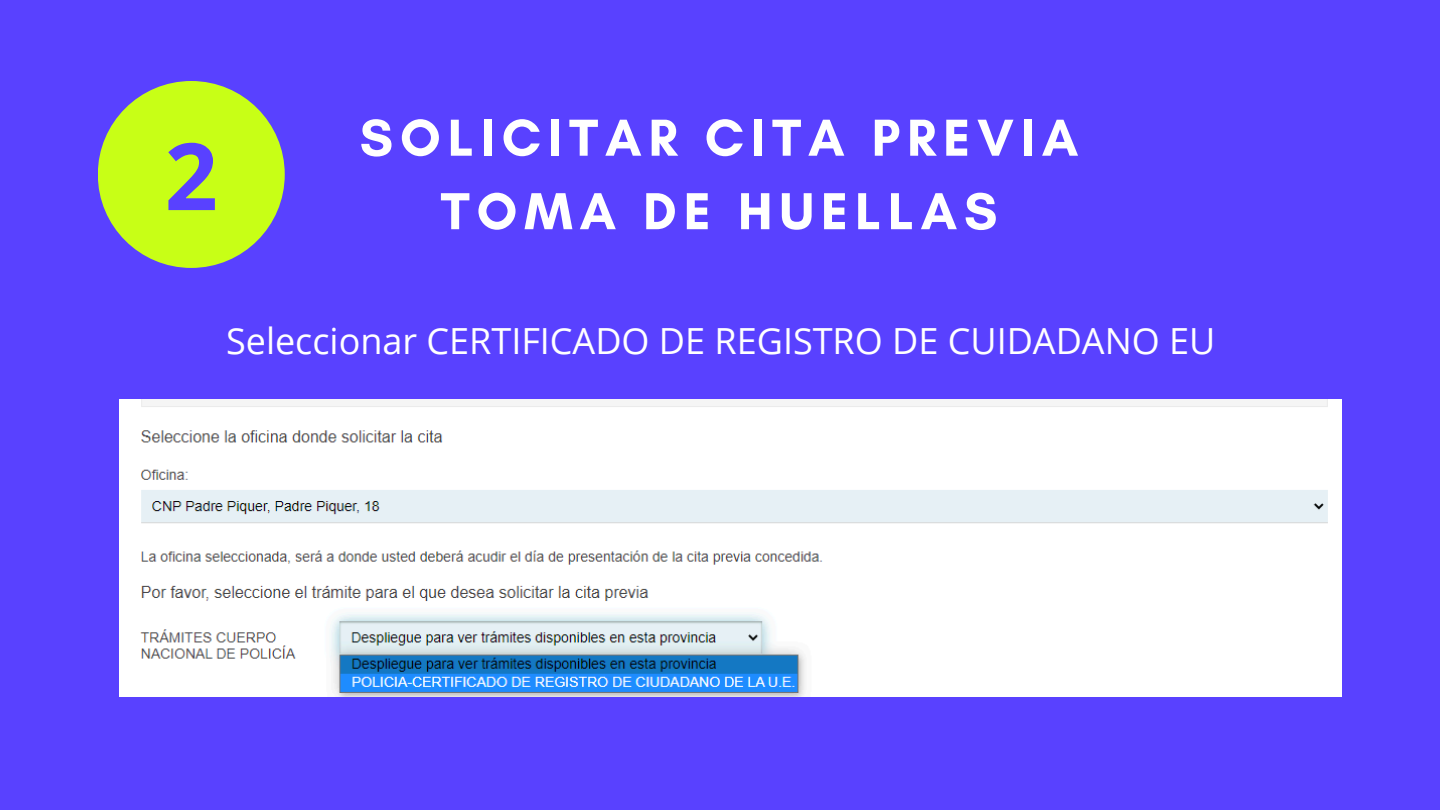
<style>
.page{position:relative;width:1440px;height:810px;background:#5941ff}
.page>*{position:absolute;margin:0;border:0;box-sizing:border-box;transform-origin:0 0}
.t1{font:700 93px "Open Sans";color:#5941ff}
.t2{font:700 53px/73.5px "Glacial Indifference";letter-spacing:.13em;color:#fff;text-align:center}
.t3{font:36px "Open Sans";color:#fff}
</style>
<div class="page">
<div style="left:98px;top:81px;width:187px;height:187px;background:#c8ff16;border-radius:50%"></div>
<img style="left:119px;top:399px;width:1223px;height:297px">
<h1 class="t1" style="left:165px;top:111px;width:55px">2</h1>
<p class="t2" style="left:360px;top:100px;width:720px">SOLICITAR CITA PREVIA<br>TOMA DE HUELLAS</p>
<p class="t3" style="left:226px;top:315px;width:991px">Seleccionar CERTIFICADO DE REGISTRO DE CUIDADANO EU</p>
</div>
